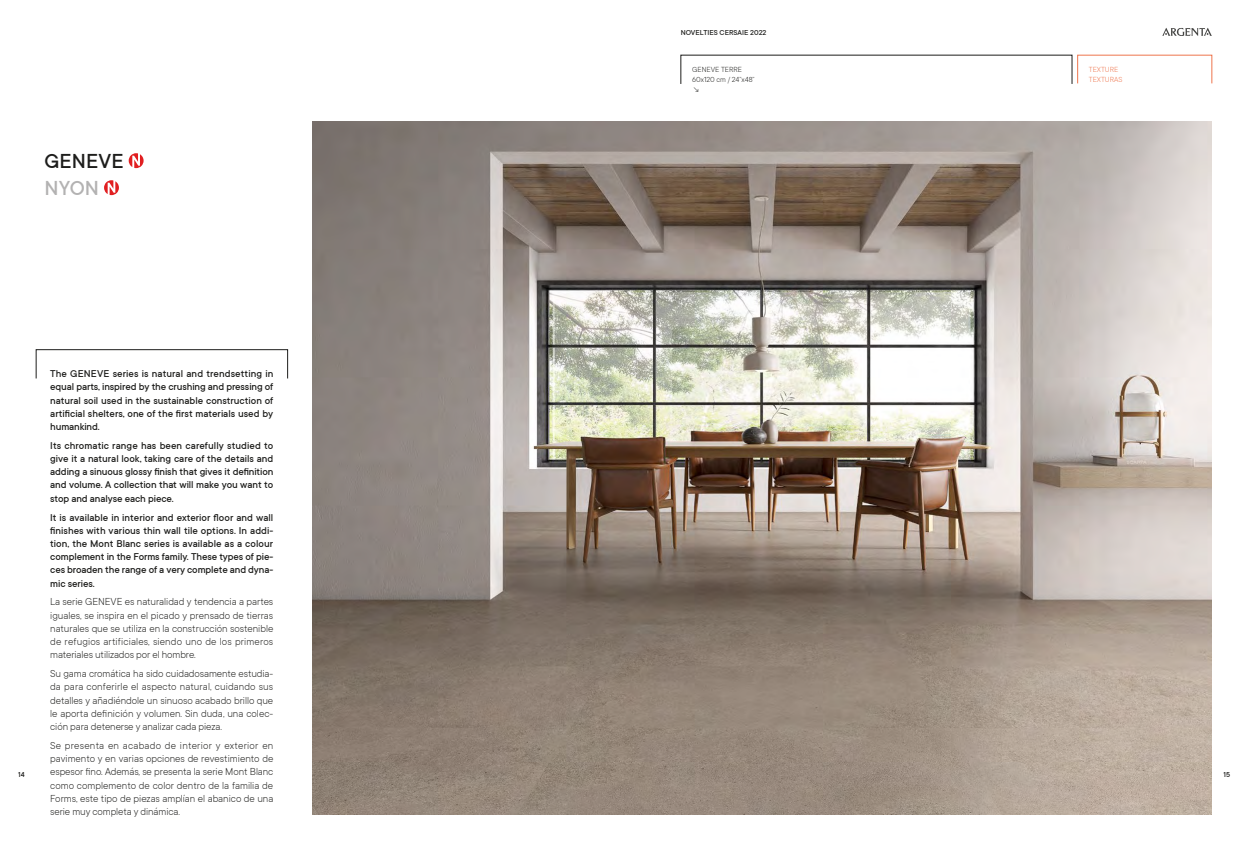
<style>
.page{position:relative;width:1248px;height:851px;background:#fff}
.page>*{position:absolute;margin:0;border:0;box-sizing:border-box;transform-origin:0 0}
.t1{font:500 22.5px "TT Commons";color:#1d1d1b}
.t2{font:500 22.5px "TT Commons";color:#b3b2b2}
.t3{font:300 11px/13.2px "TT Commons";letter-spacing:-.01em;color:#1d1d1b;text-align:justify}
.t4{font:500 11px/13.2px "TT Commons";letter-spacing:-.01em;color:#1d1d1b;text-align:justify}
.t5{font:300 8px/10px "TT Commons";color:#1d1d1b}
.t6{font:500 8px "TT Commons";color:#1d1d1b}
.t7{font:300 8px/10px "TT Commons";color:#ee754d}
</style>
<div class="page">
<svg style="left:1162px;top:28px;width:49px;height:8px"></svg>
<img style="left:312px;top:122px;width:899px;height:692px">
<svg style="left:129px;top:153px;width:15px;height:15px"></svg>
<svg style="left:104px;top:180px;width:15px;height:15px"></svg>
<div style="left:1077px;top:55px;width:134px;height:28px;border:1px solid #ee754d"></div>
<div style="left:36px;top:349px;width:252px;height:29px;border:1px solid #1d1d1b"></div>
<h1 class="t1" style="left:45px;top:149px;width:81px">GENEVE</h1>
<h1 class="t2" style="left:45px;top:176px;width:56px">NYON</h1>
<p class="t6" style="left:680px;top:28px;width:87px">NOVELTIES CERSAIE 2022</p>
<p class="t5" style="left:692px;top:64px;width:64px">GENEVE TERRE<br>60x120 cm / 24”x48” ↘</p>
<p class="t7" style="left:1088px;top:64px;width:35px">TEXTURE<br>TEXTURAS</p>
<p class="t4" style="left:50px;top:367px;width:225px">The GENEVE series is natural and trendsetting in equal parts, inspired by the crushing and pressing of natural soil used in the sustainable construction of artificial shelters, one of the first materials used by humankind.</p>
<p class="t4" style="left:50px;top:439px;width:225px">Its chromatic range has been carefully studied to give it a natural look, taking care of the details and adding a sinuous glossy finish that gives it definition and volume. A collection that will make you want to stop and analyse each piece.</p>
<p class="t4" style="left:50px;top:510px;width:224px">It is available in interior and exterior floor and wall finishes with various thin wall tile options. In addi&shy;tion, the Mont Blanc series is available as a colour complement in the Forms family. These types of pie&shy;ces broaden the range of a very complete and dyna&shy;mic series.</p>
<p class="t3" style="left:50px;top:595px;width:224px">La serie GENEVE es naturalidad y tendencia a partes iguales, se inspira en el picado y prensado de tierras naturales que se utiliza en la construcción sostenible de refugios artificiales, siendo uno de los primeros materiales utilizados por el hombre.</p>
<p class="t3" style="left:50px;top:667px;width:224px">Su gama cromática ha sido cuidadosamente estudia&shy;da para conferirle el aspecto natural, cuidando sus detalles y añadiéndole un sinuoso acabado brillo que le aporta definición y volumen. Sin duda, una colec&shy;ción para detenerse y analizar cada pieza.</p>
<p class="t3" style="left:50px;top:738px;width:225px">Se presenta en acabado de interior y exterior en pavimento y en varias opciones de revestimiento de espesor fino. Además, se presenta la serie Mont Blanc como complemento de color dentro de la familia de Forms, este tipo de piezas amplían el abanico de una serie muy completa y dinámica.</p>
<p class="t6" style="left:18px;top:769px;width:8px">14</p>
<p class="t6" style="left:1223px;top:769px;width:8px">15</p>
</div>
